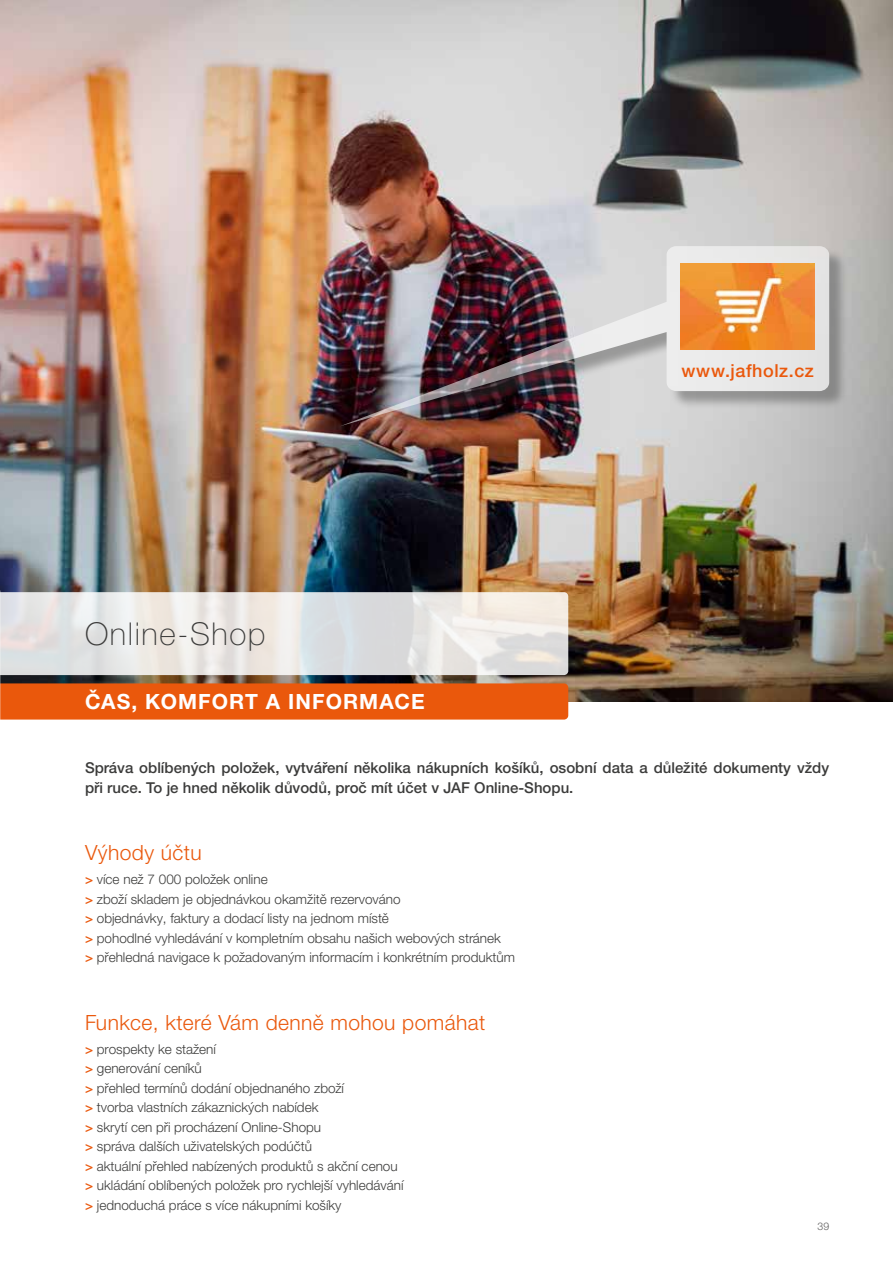
<style>
.page{position:relative;width:893px;height:1263px;background:#fff}
.page>*{position:absolute;margin:0;border:0;box-sizing:border-box;transform-origin:0 0}
.t1{font:100 31.5px "Helvetica Neue LTW1 G";letter-spacing:.05em;color:#3c3c3b}
.t2{font:300 21px "Helvetica Neue LTW1 G";letter-spacing:.02em;color:#ea580c}
.t3{font:700 21px "Helvetica Neue LTW1 G";letter-spacing:.05em;color:#fff}
.t4{font:500 18px "Helvetica Neue LTW1 G";letter-spacing:.03em;color:#ea580c}
.t5{font:500 15px/19.5px "Helvetica Neue LTW1 G";color:#3c3c3b}
.t6{font:300 13.5px/19.5px "Helvetica Neue LTW1 G";color:#3c3c3b}
.t7{font:300 10.5px "Helvetica Neue LTW1 G";color:#5f5e5e}
.s1{font-weight:500;color:#ea580c}
</style>
<div class="page">
<img style="left:0;top:0;width:893px;height:702px">
<div style="left:345px;top:248px;width:503px;height:196px;background:#3c3c3b;opacity:.75"></div>
<img style="left:340px;top:246px;width:489px;height:180px">
<img style="left:680px;top:263px;width:135px;height:86px">
<svg style="left:0;top:592px;width:568px;height:83px;background:#e6e4e3"></svg>
<div style="left:0;top:683px;width:568px;height:36px;background:#ea580c"></div>
<h1 class="t1" style="left:85px;top:615px;width:182px">Online-Shop</h1>
<h2 class="t3" style="left:85px;top:688px;width:341px">ČAS, KOMFORT A INFORMACE</h2>
<h3 class="t4" style="left:681px;top:360px;width:134px">www.jafholz.cz</h3>
<p class="t5" style="left:85px;top:758px;width:746px">Správa oblíbených položek, vytváření několika nákupních košíků, osobní data a důležité dokumenty vždy při ruce. To je hned několik důvodů, proč mít účet v JAF Online-Shopu.</p>
<h2 class="t2" style="left:85px;top:840px;width:118px">Výhody účtu</h2>
<p class="t6" style="left:85px;top:870px;width:431px"><span class="s1">&gt;</span> více než 7 000 položek online<br><span class="s1">&gt;</span> zboží skladem je objednávkou okamžitě rezervováno<br><span class="s1">&gt;</span> objednávky, faktury a dodací listy na jednom místě<br><span class="s1">&gt;</span> pohodlné vyhledávání v kompletním obsahu našich webových stránek<br><span class="s1">&gt;</span> přehledná navigace k požadovaným informacím i konkrétním produktům</p>
<h2 class="t2" style="left:85px;top:1009px;width:402px">Funkce, které Vám denně mohou pomáhat</h2>
<p class="t6" style="left:85px;top:1039px;width:320px"><span class="s1">&gt;</span> prospekty ke stažení<br><span class="s1">&gt;</span> generování ceníků<br><span class="s1">&gt;</span> přehled termínů dodání objednaného zboží<br><span class="s1">&gt;</span> tvorba vlastních zákaznických nabídek<br><span class="s1">&gt;</span> skrytí cen při procházení Online-Shopu<br><span class="s1">&gt;</span> správa dalších uživatelských podúčtů<br><span class="s1">&gt;</span> aktuální přehled nabízených produktů s akční cenou <span class="s1">&gt;</span> ukládání oblíbených položek pro rychlejší vyhledávání <span class="s1">&gt;</span> jednoduchá práce s více nákupními košíky</p>
<p class="t7" style="left:817px;top:1220px;width:13px">39</p>
</div>
